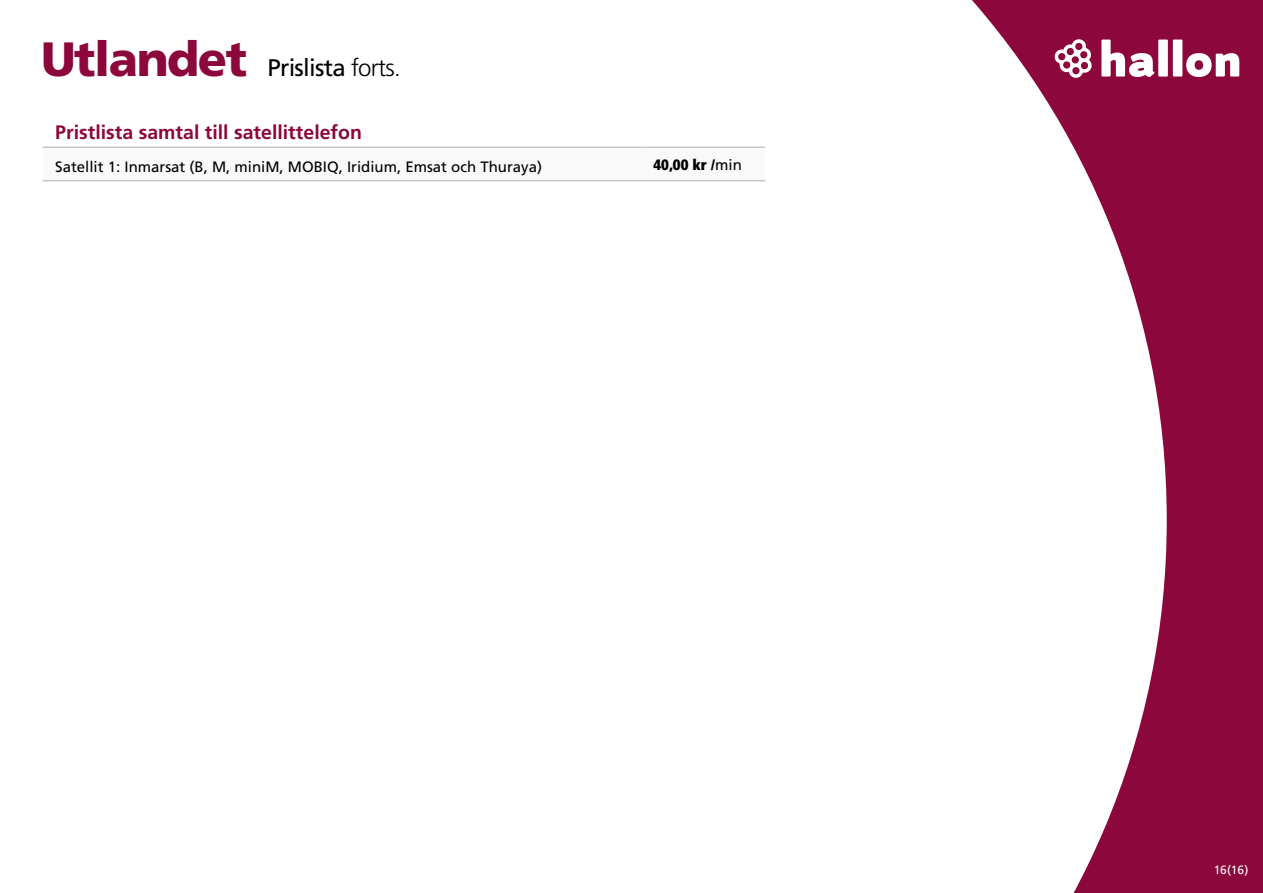
<style>
.page{position:relative;width:1263px;height:893px;background:#fff}
.page>*{position:absolute;margin:0;border:0;box-sizing:border-box;transform-origin:0 0}
.t1{font:900 48px "Frutiger LT Std";letter-spacing:-.03em;color:#8c073b}
.t2{font:24px "Frutiger LT Std";letter-spacing:-.03em;color:#000}
.t3{font:700 19.5px "Frutiger LT Std";color:#8c073b}
.t4{font:15px "Frutiger LT Std";color:#000}
.t5{font:900 condensed 15px "Frutiger LT Std";color:#000}
.t6{font:12px "Frutiger LT Std";color:#fff}
.s1{font-weight:300}
.s2{font-weight:400;font-stretch:normal}
</style>
<div class="page">
<div style="left:0;top:0;width:1262px;height:893px;background:#8c073b"></div>
<div style="left:0;top:0;width:1167px;height:893px;background:#fff"></div>
<div style="left:43px;top:148px;width:722px;height:33px;background:#f9f9f9"></div>
<hr style="left:43px;top:147px;width:598px;height:1px;background:#b0b2b2">
<hr style="left:641px;top:147px;width:124px;height:1px;background:#b0b2b2">
<hr style="left:43px;top:181px;width:598px;height:1px;background:#b0b2b2">
<hr style="left:641px;top:181px;width:124px;height:1px;background:#b0b2b2">
<svg style="left:1054px;top:39px;width:38px;height:39px"></svg>
<svg style="left:1101px;top:40px;width:138px;height:37px"></svg>
<p class="t1" style="left:41px;top:31px;width:208px">Utlandet</p>
<p class="t2" style="left:267px;top:54px;width:135px">Prislista <span class="s1">forts.</span></p>
<p class="t3" style="left:55px;top:120px;width:308px">Pristlista samtal till satellittelefon</p>
<p class="t4" style="left:55px;top:158px;width:488px">Satellit 1: Inmarsat (B, M, miniM, MOBIQ, Iridium, Emsat och Thuraya)</p>
<p class="t5" style="left:653px;top:155px;width:90px">40,00 kr /<span class="s2">min</span></p>
<p class="t6" style="left:1214px;top:863px;width:36px">16(16)</p>
</div>
